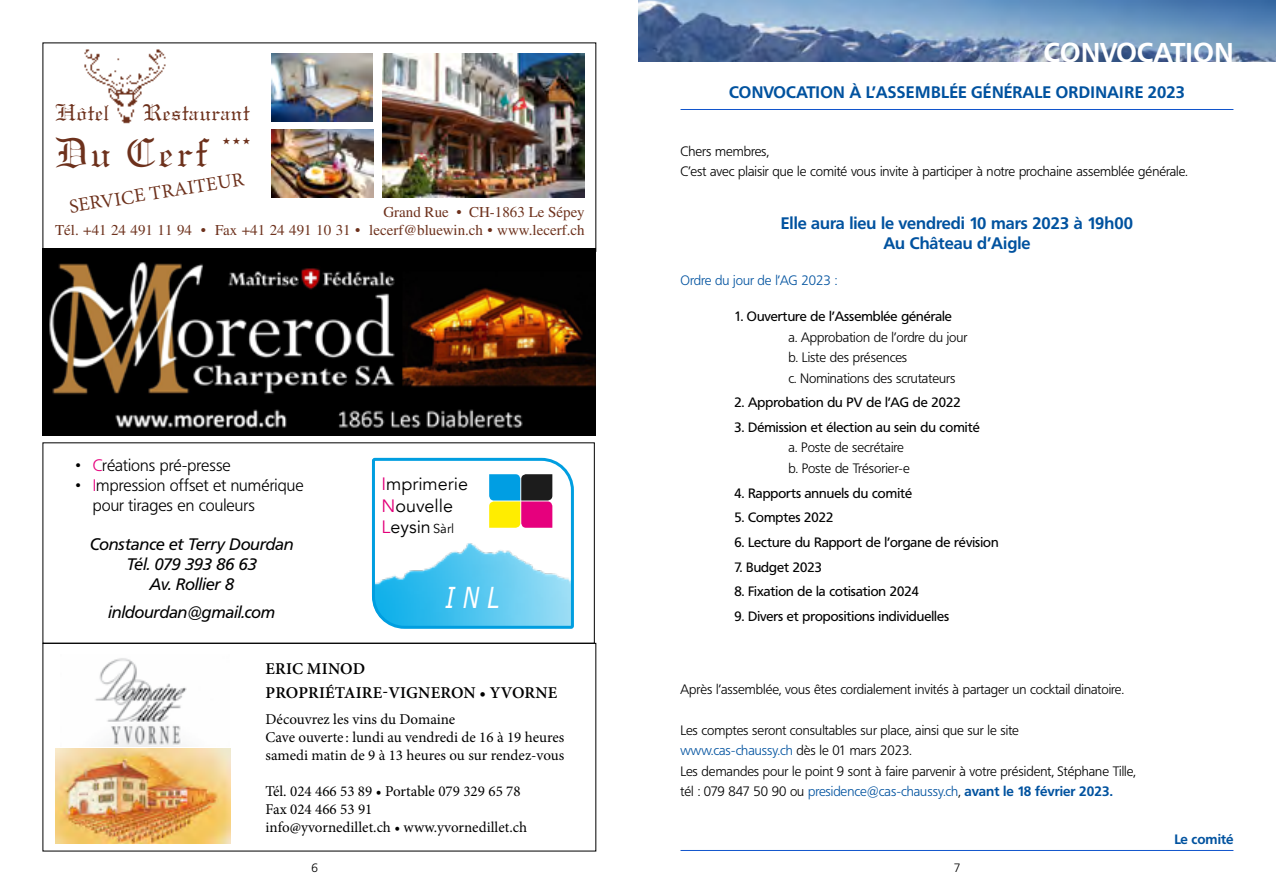
<style>
.page{position:relative;width:1276px;height:893px;background:#fff}
.page>*{position:absolute;margin:0;border:0;box-sizing:border-box;transform-origin:0 0}
.t1{font:37.8px "Gargoyle SSK";letter-spacing:.07em;color:#6d311c;scale:1.2 1}
.t2{font:italic 28.8px "Verdana";color:#fff;scale:.77 1}
.t3{font:700 27px "Frutiger BQ";color:#fff}
.t4{font:21.15px "Gargoyle SSK";color:#6d311c;scale:1.2 1}
.t5{font:19.5px "Minion Pro";color:#6d311c}
.t6{font:17.85px/21.5px "Avenir";color:#000}
.t7{font:700 16.5px/19.8px "Frutiger BQ";color:#00529f;text-align:center}
.t8{font:300 16.5px/19.8px "Frutiger BQ";color:#000}
.t9{font:italic 16.5px/19.8px "Frutiger BQ";color:#000;text-align:center}
.t10{font:600 16.5px/24px "Minion Pro";letter-spacing:.01em;color:#000}
.t11{font:15px/18px "Minion Pro";color:#000}
.t12{font:15px/18px "Times";color:#6d311c;text-align:right}
.t13{font:300 13.5px/20.4px "Frutiger BQ";color:#000}
.t14{font:13.5px "Frutiger BQ";color:#000}
.t15{font:300 13.5px "Frutiger BQ";color:#00529f}
.t16{font:700 13.5px "Frutiger BQ";color:#00529f}
.t17{font:300 12px "Frutiger BQ";color:#000}
.s1{color:#e6007d}
.s2{color:#e2007a}
.s3{font-size:12.9px}
.s4{color:#00529f}
.s5{font-weight:700;color:#00529f}
</style>
<div class="page">
<img style="left:638px;top:0;width:638px;height:61px">
<img style="left:84px;top:49px;width:82px;height:75px">
<img style="left:271px;top:129px;width:102px;height:68px">
<img style="left:271px;top:53px;width:101px;height:68px">
<img style="left:382px;top:53px;width:203px;height:144px">
<img style="left:95px;top:658px;width:92px;height:89px">
<img style="left:55px;top:749px;width:175px;height:94px">
<div style="left:43px;top:248px;width:553px;height:188px;background:#000"></div>
<img style="left:49px;top:262px;width:547px;height:166px">
<div style="left:43px;top:442px;width:552px;height:202px;border:1px solid #000"></div>
<svg style="left:372px;top:457px;width:202px;height:172px"></svg>
<hr style="left:680px;top:850px;width:553px;height:1px;background:#15c">
<hr style="left:680px;top:109px;width:553px;height:1px;background:#15c">
<h3 class="t4" style="left:55px;top:101px;width:47px">Hôtel</h3>
<h3 class="t4" style="left:142px;top:101px;width:92px">Restaurant</h3>
<h1 class="t1" style="left:55px;top:132px;width:130px">Du Cerf</h1>
<p class="t12" style="left:55px;top:203px;width:531px">Grand Rue • CH-1863 Le Sépey<br>Tél. +41 24 491 11 94 • Fax +41 24 491 10 31 • lecerf@bluewin.ch • www.lecerf.ch</p>
<h3 class="t5" style="left:67px;top:194px;width:178px;rotate:-9deg">SERVICE TRAITEUR</h3>
<p class="t8" style="left:76px;top:456px;width:157px">• <span class="s1">C</span>réations pré-presse</p>
<p class="t8" style="left:93px;top:476px;width:212px;text-indent:-17px">• <span class="s1">I</span>mpression offset et numérique pour tirages en couleurs</p>
<p class="t9" style="left:90px;top:535px;width:205px">Constance et Terry Dourdan<br>Tél. 079 393 86 63<br>Av. Rollier 8</p>
<p class="t9" style="left:108px;top:603px;width:168px">inldourdan@gmail.com</p>
<h3 class="t6" style="left:381px;top:474px;width:88px"><span class="s2">I</span>mprimerie<br><span class="s2">N</span>ouvelle<br><span class="s2">L</span>eysin <span class="s3">Sàrl</span></h3>
<h2 class="t2" style="left:446px;top:579px;width:72px">I N L</h2>
<p class="t10" style="left:266px;top:657px;width:293px">ERIC MINOD<br>PROPRIÉTAIRE-VIGNERON • YVORNE</p>
<p class="t11" style="left:265px;top:710px;width:300px">Découvrez les vins du Domaine<br>Cave ouverte : lundi au vendredi de 16 à 19 heures samedi matin de 9 à 13 heures ou sur rendez-vous</p>
<p class="t11" style="left:265px;top:782px;width:263px">Tél. 024 466 53 89 • Portable 079 329 65 78<br>Fax 024 466 53 91<br>info@yvornedillet.ch • www.yvornedillet.ch</p>
<p class="t17" style="left:311px;top:861px;width:8px">6</p>
<h3 class="t3" style="left:1044px;top:36px;width:191px">CONVOCATION</h3>
<p class="t7" style="left:729px;top:82px;width:457px">CONVOCATION À L’ASSEMBLÉE GÉNÉRALE ORDINAIRE 2023</p>
<p class="t13" style="left:680px;top:141px;width:509px">Chers membres,<br>C’est avec plaisir que le comité vous invite à participer à notre prochaine assemblée générale.</p>
<p class="t7" style="left:781px;top:214px;width:353px">Elle aura lieu le vendredi 10 mars 2023 à 19h00<br>Au Château d’Aigle</p>
<p class="t15" style="left:680px;top:273px;width:158px">Ordre du jour de l’AG 2023 :</p>
<p class="t14" style="left:734px;top:309px;width:219px">1. Ouverture de l’Assemblée générale</p>
<p class="t13" style="left:788px;top:327px;width:180px">a. Approbation de l’ordre du jour b. Liste des présences<br>c. Nominations des scrutateurs</p>
<p class="t14" style="left:734px;top:395px;width:228px">2. Approbation du PV de l’AG de 2022</p>
<p class="t14" style="left:734px;top:419px;width:247px">3. Démission et élection au sein du comité</p>
<p class="t13" style="left:788px;top:438px;width:123px">a. Poste de secrétaire b. Poste de Trésorier-e</p>
<p class="t14" style="left:734px;top:485px;width:179px">4. Rapports annuels du comité</p>
<p class="t14" style="left:734px;top:510px;width:101px">5. Comptes 2022</p>
<p class="t14" style="left:734px;top:534px;width:266px">6. Lecture du Rapport de l’organe de révision</p>
<p class="t14" style="left:734px;top:559px;width:89px">7. Budget 2023</p>
<p class="t14" style="left:734px;top:584px;width:186px">8. Fixation de la cotisation 2024</p>
<p class="t14" style="left:734px;top:608px;width:216px">9. Divers et propositions individuelles</p>
<p class="t13" style="left:680px;top:679px;width:445px">Après l’assemblée, vous êtes cordialement invités à partager un cocktail dinatoire.</p>
<p class="t13" style="left:680px;top:720px;width:457px">Les comptes seront consultables sur place, ainsi que sur le site<br><span class="s4">www.cas-chaussy.ch</span> dès le 01 mars 2023.<br>Les demandes pour le point 9 sont à faire parvenir à votre président, Stéphane Tille, tél : 079 847 50 90 ou <span class="s4">presidence@cas-chaussy.ch</span>, <span class="s5">avant le 18 février 2023.</span></p>
<p class="t17" style="left:953px;top:861px;width:8px">7</p>
<p class="t16" style="left:1174px;top:831px;width:61px">Le comité</p>
</div>
